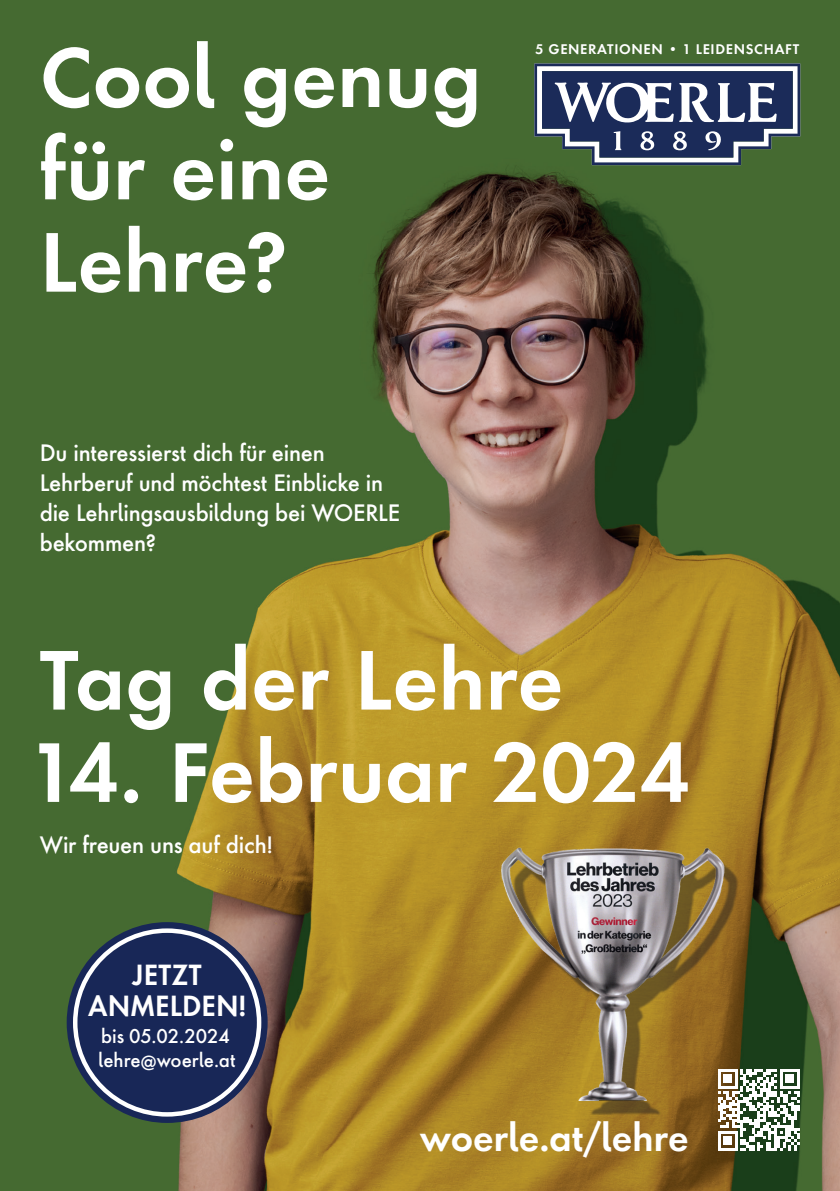
<style>
.page{position:relative;width:840px;height:1191px;background:#fff}
.page>*{position:absolute;margin:0;border:0;box-sizing:border-box;transform-origin:0 0}
.t1{font:600 77.6px/92.2px "Futura Next";letter-spacing:.005em;color:#fff}
.t2{font:600 35.2px "Futura Next";color:#fff}
.t3{font:600 27px/30.6px "Futura Next";color:#fff;text-align:center;scale:.95 1}
.t4{font:500 22px/30px "Futura Next";letter-spacing:-.01em;color:#fff}
.t5{font:500 18.4px/23.8px "Futura Next";letter-spacing:-.005em;color:#fff}
.t6{font:600 13px "Futura Next";letter-spacing:.05em;color:#fff}
</style>
<div class="page">
<img style="left:0;top:0;width:839px;height:1191px">
<div style="left:512px;top:859px;width:226px;height:256px;background:#231f20;opacity:.5"></div>
<img style="left:475px;top:834px;width:273px;height:266px">
<svg style="left:717px;top:1068px;width:82px;height:82px"></svg>
<svg style="left:534px;top:64px;width:265px;height:101px"></svg>
<div style="left:67px;top:922px;width:200px;height:201px;background:#182757;border-radius:50%"></div>
<div style="left:73px;top:928px;width:188px;height:188px;border:4px solid #fff;border-radius:50%"></div>
<h1 class="t1" style="left:40px;top:31px;width:443px">Cool genug für eine<br>Lehre?</h1>
<p class="t6" style="left:535px;top:40px;width:265px">5 GENERATIONEN • 1 LEIDENSCHAFT</p>
<p class="t4" style="left:40px;top:437px;width:361px">Du interessierst dich für einen<br>Lehrberuf und möchtest Einblicke in die Lehrlingsausbildung bei WOERLE bekommen?</p>
<h1 class="t1" style="left:40px;top:633px;width:525px">Tag der Lehre</h1>
<h1 class="t1" style="left:29px;top:726px;width:660px">14. Februar 2024</h1>
<p class="t4" style="left:40px;top:829px;width:235px">Wir freuen uns auf dich!</p>
<p class="t3" style="left:88px;top:959px;width:168px">JETZT<br>ANMELDEN!</p>
<p class="t5" style="left:98px;top:1024px;width:139px">bis 05.02.2024 lehre@woerle.at</p>
<h2 class="t2" style="left:420px;top:1114px;width:270px">woerle.at/lehre</h2>
</div>
